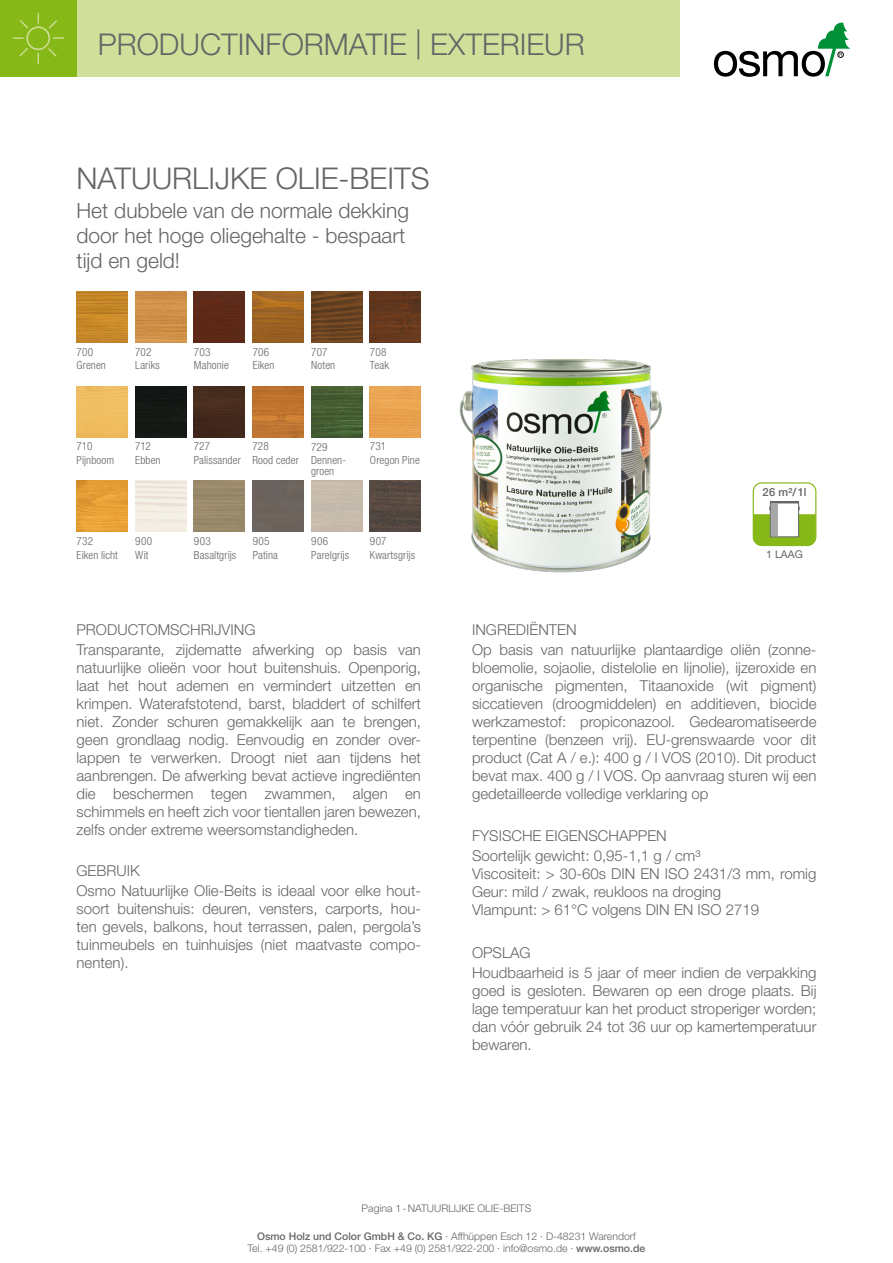
<style>
.page{position:relative;width:893px;height:1263px;background:#fff}
.page>*{position:absolute;margin:0;border:0;box-sizing:border-box;transform-origin:0 0}
.PI_Produkt_Head{font:300 30px "Helvetica Neue";color:#646567}
.PI_Produkt_Head-2{font:300 21px/25.2px "Helvetica Neue";color:#646567}
.Produkt_Backtext{font:300 15px/18px "Helvetica Neue";color:#646567;text-align:justify}
.PI_Fließtext_Head{font:300 15px "Helvetica Neue";color:#646567}
.PI_Farbmuster{font:300 condensed 11.25px/13.5px "Helvetica Neue";letter-spacing:.01em;color:#646567}
.PI_m2_1L{font:500 11.25px "Helvetica Neue";color:#646567}
.t1{font:10.65px "Helvetica Neue";color:#646567}
.Produkt_Backtext-2{font:300 10.5px/12.6px "Helvetica Neue";color:#646567;text-align:center}
.s1{font-weight:500}
</style>
<div class="page">
<div style="left:77px;top:0;width:603px;height:77px;background:#d0df99"></div>
<svg style="left:714px;top:23px;width:136px;height:54px"></svg>
<div style="left:0;top:0;width:77px;height:77px;background:#86b918"></div>
<svg style="left:12px;top:12px;width:52px;height:52px"></svg>
<img style="left:77px;top:291px;width:51px;height:51px">
<img style="left:135px;top:291px;width:51px;height:51px">
<div style="left:194px;top:291px;width:51px;height:51px;background:#5d2918"></div>
<img style="left:253px;top:291px;width:51px;height:51px">
<img style="left:311px;top:291px;width:51px;height:51px">
<img style="left:370px;top:291px;width:51px;height:51px">
<div style="left:135px;top:386px;width:51px;height:51px;background:#141814"></div>
<img style="left:311px;top:386px;width:51px;height:51px">
<div style="left:194px;top:386px;width:51px;height:51px;background:#442a1c"></div>
<img style="left:252px;top:386px;width:51px;height:51px">
<img style="left:77px;top:386px;width:51px;height:51px">
<div style="left:253px;top:481px;width:51px;height:51px;background:#6c635c"></div>
<img style="left:194px;top:481px;width:51px;height:51px">
<div style="left:370px;top:386px;width:51px;height:51px;background:#eaa351"></div>
<img style="left:77px;top:481px;width:51px;height:51px">
<img style="left:370px;top:481px;width:51px;height:51px">
<img style="left:459px;top:359px;width:203px;height:214px">
<div style="left:753px;top:482px;width:63px;height:64px;border:1px solid #86b918;border-radius:9px"></div>
<svg style="left:753px;top:501px;width:63px;height:44px"></svg>
<h1 class="PI_Produkt_Head" style="left:98px;top:26px;width:488px">PRODUCTINFORMATIE | EXTERIEUR</h1>
<p class="PI_Produkt_Head" style="left:77px;top:160px;width:355px">NATUURLIJKE OLIE-BEITS</p>
<p class="PI_Produkt_Head-2" style="left:77px;top:198px;width:334px">Het dubbele van de normale dekking door het hoge oliegehalte - bespaart tijd en geld!</p>
<p class="PI_Farbmuster" style="left:77px;top:345px;width:18px">700</p>
<p class="PI_Farbmuster" style="left:77px;top:358px;width:31px">Grenen</p>
<p class="PI_Farbmuster" style="left:135px;top:345px;width:18px">702</p>
<p class="PI_Farbmuster" style="left:135px;top:358px;width:26px">Lariks</p>
<p class="PI_Farbmuster" style="left:194px;top:345px;width:36px">703<br>Mahonie</p>
<p class="PI_Farbmuster" style="left:253px;top:345px;width:18px">706</p>
<p class="PI_Farbmuster" style="left:253px;top:358px;width:23px">Eiken</p>
<p class="PI_Farbmuster" style="left:311px;top:345px;width:18px">707</p>
<p class="PI_Farbmuster" style="left:311px;top:358px;width:25px">Noten</p>
<p class="PI_Farbmuster" style="left:370px;top:345px;width:18px">708</p>
<p class="PI_Farbmuster" style="left:370px;top:358px;width:21px">Teak</p>
<p class="PI_Farbmuster" style="left:77px;top:439px;width:17px">710</p>
<p class="PI_Farbmuster" style="left:77px;top:453px;width:39px">Pijnboom</p>
<p class="PI_Farbmuster" style="left:135px;top:439px;width:17px">712</p>
<p class="PI_Farbmuster" style="left:135px;top:453px;width:27px">Ebben</p>
<p class="PI_Farbmuster" style="left:194px;top:439px;width:18px">727</p>
<p class="PI_Farbmuster" style="left:194px;top:453px;width:49px">Palissander</p>
<p class="PI_Farbmuster" style="left:252px;top:439px;width:18px">728</p>
<p class="PI_Farbmuster" style="left:252px;top:453px;width:48px">Rood ceder</p>
<p class="PI_Farbmuster" style="left:311px;top:440px;width:37px">729<br>Dennen-</p>
<p class="PI_Farbmuster" style="left:311px;top:464px;width:25px">groen</p>
<p class="PI_Farbmuster" style="left:370px;top:439px;width:18px">731</p>
<p class="PI_Farbmuster" style="left:370px;top:453px;width:51px">Oregon Pine</p>
<p class="PI_Farbmuster" style="left:77px;top:534px;width:18px">732</p>
<p class="PI_Farbmuster" style="left:77px;top:548px;width:43px">Eiken licht</p>
<p class="PI_Farbmuster" style="left:135px;top:534px;width:18px">900</p>
<p class="PI_Farbmuster" style="left:135px;top:548px;width:15px">Wit</p>
<p class="PI_Farbmuster" style="left:194px;top:534px;width:18px">903</p>
<p class="PI_Farbmuster" style="left:194px;top:548px;width:44px">Basaltgrijs</p>
<p class="PI_Farbmuster" style="left:253px;top:534px;width:18px">905</p>
<p class="PI_Farbmuster" style="left:253px;top:548px;width:27px">Patina</p>
<p class="PI_Farbmuster" style="left:311px;top:534px;width:18px">906</p>
<p class="PI_Farbmuster" style="left:311px;top:548px;width:39px">Parelgrijs</p>
<p class="PI_Farbmuster" style="left:370px;top:534px;width:18px">907</p>
<p class="PI_Farbmuster" style="left:370px;top:548px;width:47px">Kwartsgrijs</p>
<p class="PI_Fließtext_Head" style="left:77px;top:620px;width:180px">PRODUCTOMSCHRIJVING</p>
<p class="Produkt_Backtext" style="left:77px;top:640px;width:346px">Transparante, zijdematte afwerking op basis van natuurlijke olieën voor hout buitenshuis. Openporig, laat het hout ademen en vermindert uitzetten en krimpen. Waterafstotend, barst, bladdert of schilfert niet. Zonder schuren gemakkelijk aan te brengen, geen grondlaag nodig. Eenvoudig en zonder over&shy;lappen te verwerken. Droogt niet aan tijdens het aanbrengen. De afwerking bevat actieve ingrediënten die beschermen tegen zwammen, algen en schimmels en heeft zich voor tientallen jaren bewezen, zelfs onder extreme weersomstandigheden.</p>
<p class="PI_Fließtext_Head" style="left:77px;top:862px;width:65px">GEBRUIK</p>
<p class="Produkt_Backtext" style="left:77px;top:882px;width:346px">Osmo Natuurlijke Olie-Beits is ideaal voor elke hout&shy;soort buitenshuis: deuren, vensters, carports, hou&shy;ten gevels, balkons, hout terrassen, palen, pergola’s tuinmeubels en tuinhuisjes (niet maatvaste compo&shy;nenten).</p>
<p class="PI_m2_1L" style="left:763px;top:485px;width:45px">26 m²/1l</p>
<p class="t1" style="left:766px;top:546px;width:38px">1 LAAG</p>
<p class="PI_Fließtext_Head" style="left:472px;top:620px;width:106px">INGREDIËNTEN</p>
<p class="Produkt_Backtext" style="left:472px;top:640px;width:346px">Op basis van natuurlijke plantaardige oliën (zonne&shy;bloemolie, sojaolie, distelolie en lijnolie), ijzeroxide en organische pigmenten, Titaanoxide (wit pigment) siccatieven (droogmiddelen) en additieven, biocide werkzamestof: propiconazool. Gedearomatiseerde terpentine (benzeen vrij). EU-grenswaarde voor dit product (Cat A / e.): 400 g / l VOS (2010). Dit product bevat max. 400 g / l VOS. Op aanvraag sturen wij een gedetailleerde volledige verklaring op</p>
<p class="PI_Fließtext_Head" style="left:472px;top:826px;width:196px">FYSISCHE EIGENSCHAPPEN</p>
<p class="Produkt_Backtext" style="left:472px;top:846px;width:230px">Soortelijk gewicht: 0,95-1,1 g / cm³</p>
<p class="Produkt_Backtext" style="left:472px;top:864px;width:346px">Viscositeit: &gt; 30-60s DIN EN ISO 2431/3 mm, romig<br>Geur: mild / zwak, reukloos na droging</p>
<p class="Produkt_Backtext" style="left:472px;top:900px;width:289px">Vlampunt: &gt; 61°C volgens DIN EN ISO 2719</p>
<p class="PI_Fließtext_Head" style="left:472px;top:943px;width:60px">OPSLAG</p>
<p class="Produkt_Backtext" style="left:472px;top:963px;width:346px">Houdbaarheid is 5 jaar of meer indien de verpakking goed is gesloten. Bewaren op een droge plaats. Bij lage temperatuur kan het product stroperiger worden; dan vóór gebruik 24 tot 36 uur op kamertemperatuur bewaren.</p>
<p class="Produkt_Backtext-2" style="left:362px;top:1202px;width:171px">Pagina 1-NATUURLIJKE OLIE-BEITS</p>
<p class="Produkt_Backtext-2" style="left:248px;top:1229px;width:399px"><span class="s1">Osmo Holz und Color GmbH &amp; Co. KG</span> · Affhüppen Esch 12 · D-48231 Warendorf<br>Tel. +49 (0) 2581/922-100 · Fax +49 (0) 2581/922-200 · info@osmo.de · <span class="s1">www.osmo.de</span></p>
</div>
